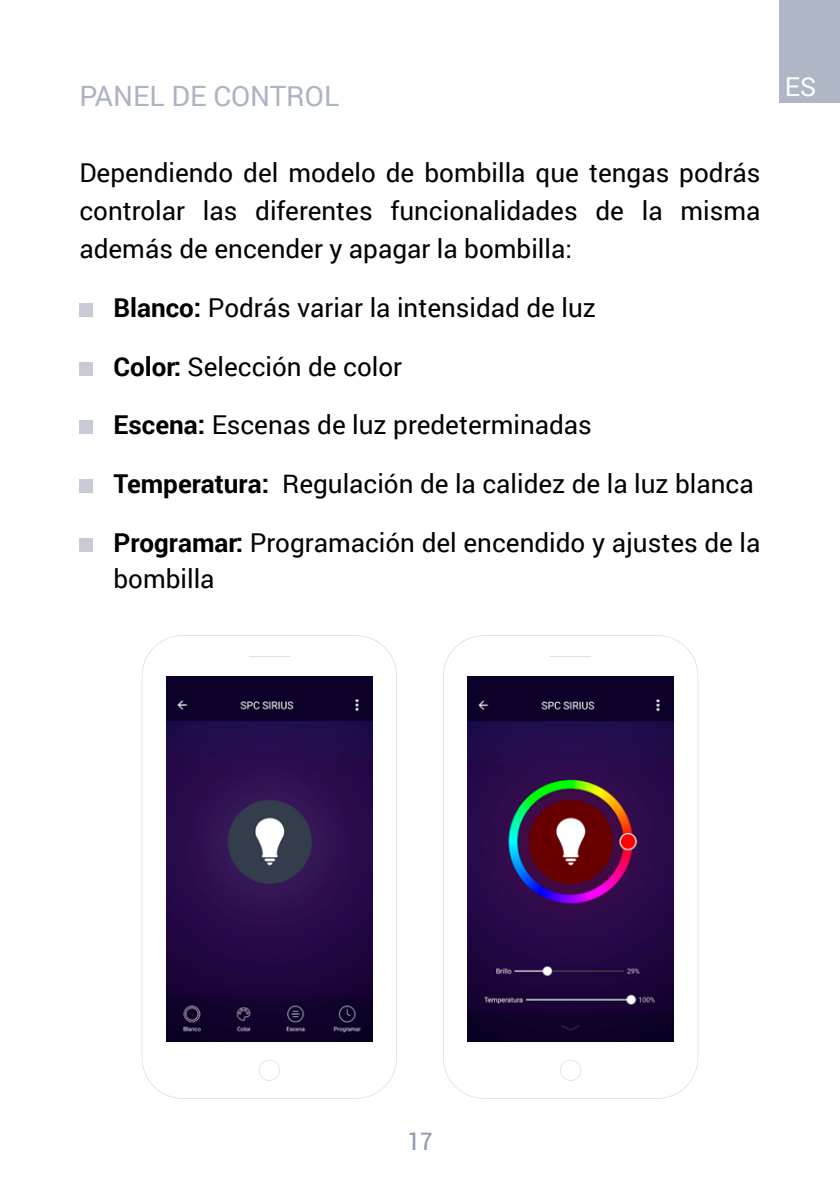
<style>
.page{position:relative;width:840px;height:1191px;background:#fff}
.page>*{position:absolute;margin:0;border:0;box-sizing:border-box;transform-origin:0 0}
.t1{font:28px "Roboto";color:#acb3c4}
.t2{font:26px/38px "Roboto";color:#000;text-align:justify}
.t3{font:26px "Roboto";color:#fff}
.t4{font:condensed 24px "Roboto";color:#8f9bb1}
.s1{font-weight:700}
</style>
<div class="page">
<div style="left:778px;top:0;width:61px;height:102px;background:#afb6c6"></div>
<div style="left:79px;top:303px;width:14px;height:14px;background:#c8cbd7"></div>
<div style="left:79px;top:362px;width:14px;height:13px;background:#c8cbd7"></div>
<div style="left:79px;top:420px;width:14px;height:14px;background:#c8cbd7"></div>
<div style="left:79px;top:479px;width:14px;height:14px;background:#c8cbd7"></div>
<div style="left:79px;top:538px;width:14px;height:13px;background:#c8cbd7"></div>
<svg style="left:141px;top:635px;width:256px;height:463px"></svg>
<svg style="left:258px;top:1059px;width:22px;height:21px"></svg>
<hr style="left:249px;top:656px;width:40px;height:1px;background:#dddfe6">
<img style="left:166px;top:677px;width:206px;height:364px">
<svg style="left:443px;top:635px;width:255px;height:463px"></svg>
<svg style="left:559px;top:1059px;width:22px;height:21px"></svg>
<hr style="left:550px;top:656px;width:40px;height:1px;background:#dddfe6">
<img style="left:467px;top:677px;width:206px;height:364px">
<p class="t1" style="left:79px;top:76px;width:261px">PANEL DE CONTROL</p>
<p class="t2" style="left:79px;top:153px;width:682px">Dependiendo del modelo de bombilla que tengas podrás controlar las diferentes funcionalidades de la misma además de encender y apagar la bombilla:</p>
<p class="t2" style="left:113px;top:287px;width:483px"><span class="s1">Blanco:</span> Podrás variar la intensidad de luz</p>
<p class="t2" style="left:113px;top:346px;width:290px"><span class="s1">Color:</span> Selección de color</p>
<p class="t2" style="left:113px;top:405px;width:479px"><span class="s1">Escena:</span> Escenas de luz predeterminadas</p>
<p class="t2" style="left:113px;top:464px;width:641px"><span class="s1">Temperatura:</span> Regulación de la calidez de la luz blanca</p>
<p class="t2" style="left:113px;top:523px;width:648px;line-height:36px"><span class="s1">Programar:</span> Programación del encendido y ajustes de la bombilla</p>
<p class="t3" style="left:784px;top:69px;width:33px">ES</p>
<p class="t4" style="left:407px;top:1125px;width:26px">17</p>
</div>
